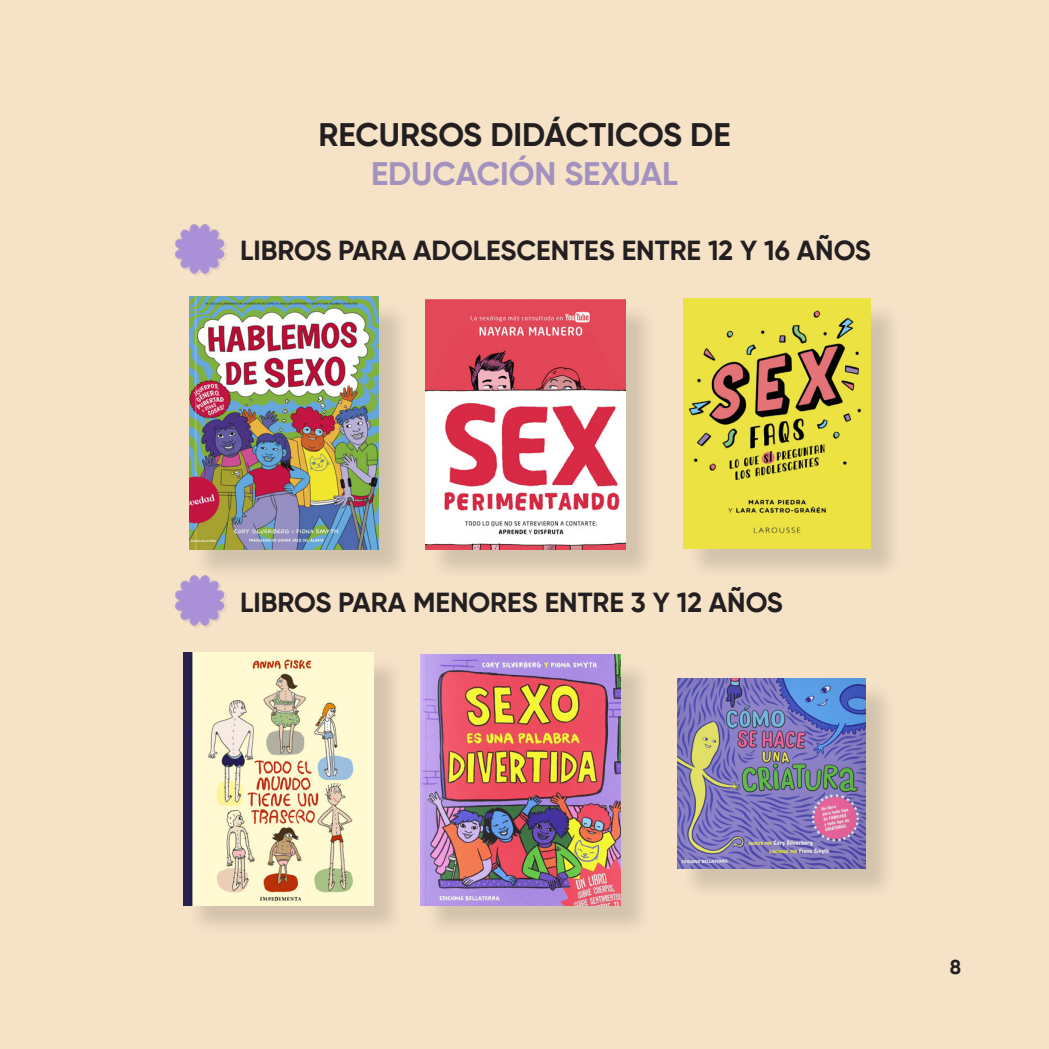
<style>
.page{position:relative;width:1049px;height:1049px;background:#f5e2c7}
.page>*{position:absolute;margin:0;border:0;box-sizing:border-box;transform-origin:0 0}
.t1{font:700 32.5px "Gilroy";letter-spacing:-.005em;color:#231f20}
.t2{font:700 32.5px "Gilroy";letter-spacing:-.005em;color:#a492be}
.t3{font:700 27.5px "Gilroy";color:#231f20}
.t4{font:700 20px "Gilroy";color:#231f20}
</style>
<div class="page">
<img style="left:175px;top:224px;width:52px;height:51px">
<img style="left:175px;top:575px;width:52px;height:52px">
<div style="left:193px;top:300px;width:217px;height:281px;background:#231f20;opacity:.16"></div>
<img style="left:189px;top:297px;width:190px;height:253px">
<div style="left:187px;top:656px;width:217px;height:281px;background:#231f20;opacity:.16"></div>
<img style="left:184px;top:652px;width:189px;height:253px">
<div style="left:429px;top:303px;width:228px;height:278px;background:#231f20;opacity:.16"></div>
<img style="left:426px;top:300px;width:200px;height:250px">
<div style="left:424px;top:659px;width:228px;height:278px;background:#231f20;opacity:.16"></div>
<img style="left:420px;top:655px;width:200px;height:250px">
<div style="left:687px;top:302px;width:215px;height:277px;background:#231f20;opacity:.16"></div>
<img style="left:683px;top:298px;width:188px;height:250px">
<div style="left:681px;top:682px;width:215px;height:218px;background:#231f20;opacity:.16"></div>
<img style="left:677px;top:678px;width:188px;height:190px">
<p class="t1" style="left:318px;top:114px;width:414px">RECURSOS DIDÁCTICOS DE</p>
<p class="t2" style="left:371px;top:153px;width:308px">EDUCACIÓN SEXUAL</p>
<p class="t3" style="left:240px;top:233px;width:632px">LIBROS PARA ADOLESCENTES ENTRE 12 Y 16 AÑOS</p>
<p class="t3" style="left:240px;top:585px;width:544px">LIBROS PARA MENORES ENTRE 3 Y 12 AÑOS</p>
<p class="t4" style="left:950px;top:955px;width:13px">8</p>
</div>
